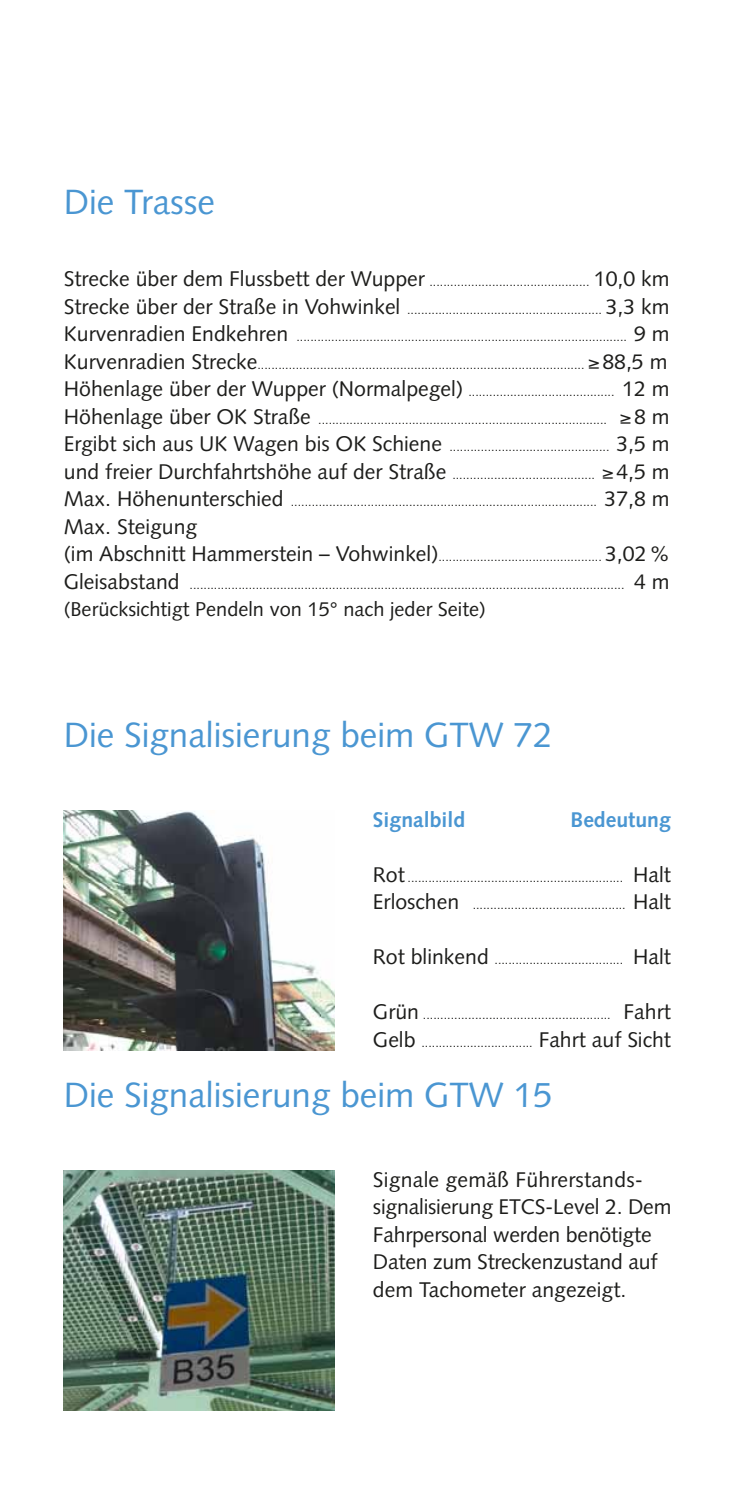
<style>
.page{position:relative;width:745px;height:1489px;background:#fff}
.page>*{position:absolute;margin:0;border:0;box-sizing:border-box;transform-origin:0 0}
.t1{font:35px "Syntax";color:#4a96d2}
.t2{font:21.25px/27.5px "Syntax";letter-spacing:-.01em;color:#1d1d1b}
.t3{font:700 21.25px "Syntax";color:#4a96d2}
.t4{font:20px "Syntax";color:#1d1d1b}
.t5{font:12.5px "Syntax";color:#1d1d1b}
.s1{font-size:21.25px}
</style>
<div class="page">
<img style="left:64px;top:810px;width:270px;height:240px">
<img style="left:64px;top:1170px;width:270px;height:240px">
<h1 class="t1" style="left:64px;top:188px;width:153px">Die Trasse</h1>
<p class="t5" style="left:64px;top:277px;width:606px"><span class="s1">Strecke über dem Flussbett der Wupper</span> .............................................. <span class="s1">10,0 km</span></p>
<p class="t5" style="left:64px;top:304px;width:606px"><span class="s1">Strecke über der Straße in Vohwinkel</span> ........................................................ <span class="s1">3,3 km</span></p>
<p class="t5" style="left:64px;top:332px;width:606px"><span class="s1">Kurvenradien Endkehren</span> ............................................................................................... <span class="s1">9 m</span></p>
<p class="t5" style="left:64px;top:359px;width:604px"><span class="s1">Kurvenradien Strecke</span> .............................................................................................. ≥ <span class="s1">88,5 m</span></p>
<p class="t5" style="left:64px;top:387px;width:606px"><span class="s1">Höhenlage über der Wupper (Normalpegel)</span> .......................................... <span class="s1">12 m</span></p>
<p class="t5" style="left:64px;top:414px;width:606px"><span class="s1">Höhenlage über OK Straße</span> ................................................................................... ≥ <span class="s1">8 m</span></p>
<p class="t5" style="left:64px;top:442px;width:606px"><span class="s1">Ergibt sich aus UK Wagen bis OK Schiene</span> .............................................. <span class="s1">3,5 m</span></p>
<p class="t5" style="left:64px;top:469px;width:607px"><span class="s1">und freier Durchfahrtshöhe auf der Straße</span> ......................................... ≥ <span class="s1">4,5 m</span></p>
<p class="t5" style="left:64px;top:497px;width:606px"><span class="s1">Max. Höhenunterschied</span> ........................................................................................ <span class="s1">37,8 m</span></p>
<h2 class="t2" style="left:64px;top:514px;width:135px">Max. Steigung</h2>
<p class="t5" style="left:64px;top:552px;width:607px"><span class="s1">(im Abschnitt Hammerstein – Vohwinkel)</span> ............................................... <span class="s1">3,02 %</span></p>
<p class="t5" style="left:64px;top:579px;width:606px"><span class="s1">Gleisabstand</span> ............................................................................................................................. <span class="s1">4 m</span></p>
<h3 class="t4" style="left:64px;top:601px;width:423px">(Berücksichtigt Pendeln von 15° nach jeder Seite)</h3>
<h1 class="t1" style="left:64px;top:720px;width:490px">Die Signalisierung beim GTW 72</h1>
<h2 class="t3" style="left:373px;top:810px;width:94px">Signalbild</h2>
<h2 class="t3" style="left:570px;top:810px;width:102px">Bedeutung</h2>
<p class="t5" style="left:373px;top:872px;width:299px"><span class="s1">Rot</span> .............................................................. <span class="s1">Halt</span></p>
<p class="t5" style="left:373px;top:899px;width:299px"><span class="s1">Erloschen</span> ............................................ <span class="s1">Halt</span></p>
<p class="t5" style="left:373px;top:954px;width:299px"><span class="s1">Rot blinkend</span> ..................................... <span class="s1">Halt</span></p>
<p class="t5" style="left:373px;top:1009px;width:299px"><span class="s1">Grün</span> ...................................................... <span class="s1">Fahrt</span></p>
<p class="t5" style="left:373px;top:1037px;width:299px"><span class="s1">Gelb</span> ................................ <span class="s1">Fahrt auf Sicht</span></p>
<h1 class="t1" style="left:64px;top:1080px;width:490px">Die Signalisierung beim GTW 15</h1>
<h2 class="t2" style="left:373px;top:1167px;width:300px">Signale gemäß Führerstands&shy;signalisierung ETCS-Level 2. Dem<br>Fahrpersonal werden benötigte<br>Daten zum Streckenzustand auf dem Tachometer angezeigt.</h2>
</div>
